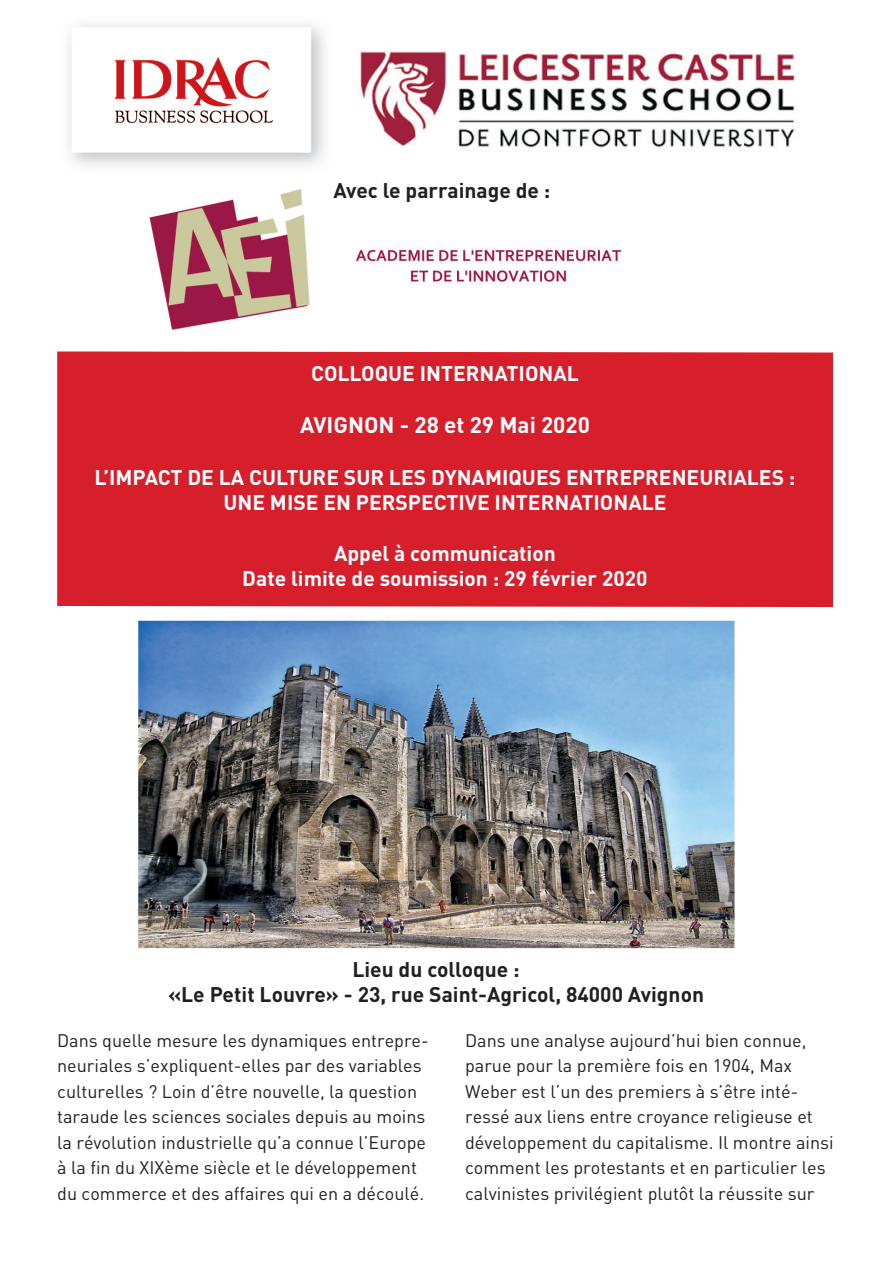
<style>
.page{position:relative;width:893px;height:1263px;background:#fff}
.page>*{position:absolute;margin:0;border:0;box-sizing:border-box;transform-origin:0 0}
.t1{font:700 22.5px "DIN";color:#f9fcfe}
.t2{font:700 21px/25.2px "DIN";color:#f9fcfe;text-align:center}
.t3{font:700 21px/25.2px "DIN";color:#231f20;text-align:center}
.t4{font:18px/25.5px "DIN";color:#231f20}
</style>
<div class="page">
<div style="left:57px;top:351px;width:776px;height:256px;background:#d61f2b"></div>
<img style="left:68px;top:23px;width:257px;height:143px">
<img style="left:360px;top:50px;width:435px;height:98px">
<img style="left:138px;top:621px;width:596px;height:327px">
<img style="left:149px;top:190px;width:473px;height:140px">
<p class="t3" style="left:333px;top:177px;width:218px">Avec le parrainage de :</p>
<p class="t2" style="left:311px;top:360px;width:269px">COLLOQUE INTERNATIONAL</p>
<p class="t1" style="left:300px;top:410px;width:291px">AVIGNON - 28 et 29 Mai 2020</p>
<p class="t2" style="left:95px;top:464px;width:702px">L’IMPACT DE LA CULTURE SUR LES DYNAMIQUES ENTREPRENEURIALES :<br>UNE MISE EN PERSPECTIVE INTERNATIONALE</p>
<p class="t2" style="left:242px;top:540px;width:407px">Appel à communication<br>Date limite de soumission : 29 février 2020</p>
<p class="t3" style="left:168px;top:956px;width:538px">Lieu du colloque :<br>«Le Petit Louvre» - 23, rue Saint-Agricol, 84000 Avignon</p>
<p class="t4" style="left:57px;top:1027px;width:373px">Dans quelle mesure les dynamiques entrepre&shy;neuriales s’expliquent-elles par des variables culturelles ? Loin d’être nouvelle, la question taraude les sciences sociales depuis au moins la révolution industrielle qu’a connue l’Europe à la fin du XIXème siècle et le développement du commerce et des affaires qui en a découlé.</p>
<p class="t4" style="left:465px;top:1027px;width:370px">Dans une analyse aujourd’hui bien connue, parue pour la première fois en 1904, Max Weber est l’un des premiers à s’être inté&shy;ressé aux liens entre croyance religieuse et développement du capitalisme. Il montre ainsi comment les protestants et en particulier les calvinistes privilégient plutôt la réussite sur</p>
</div>
